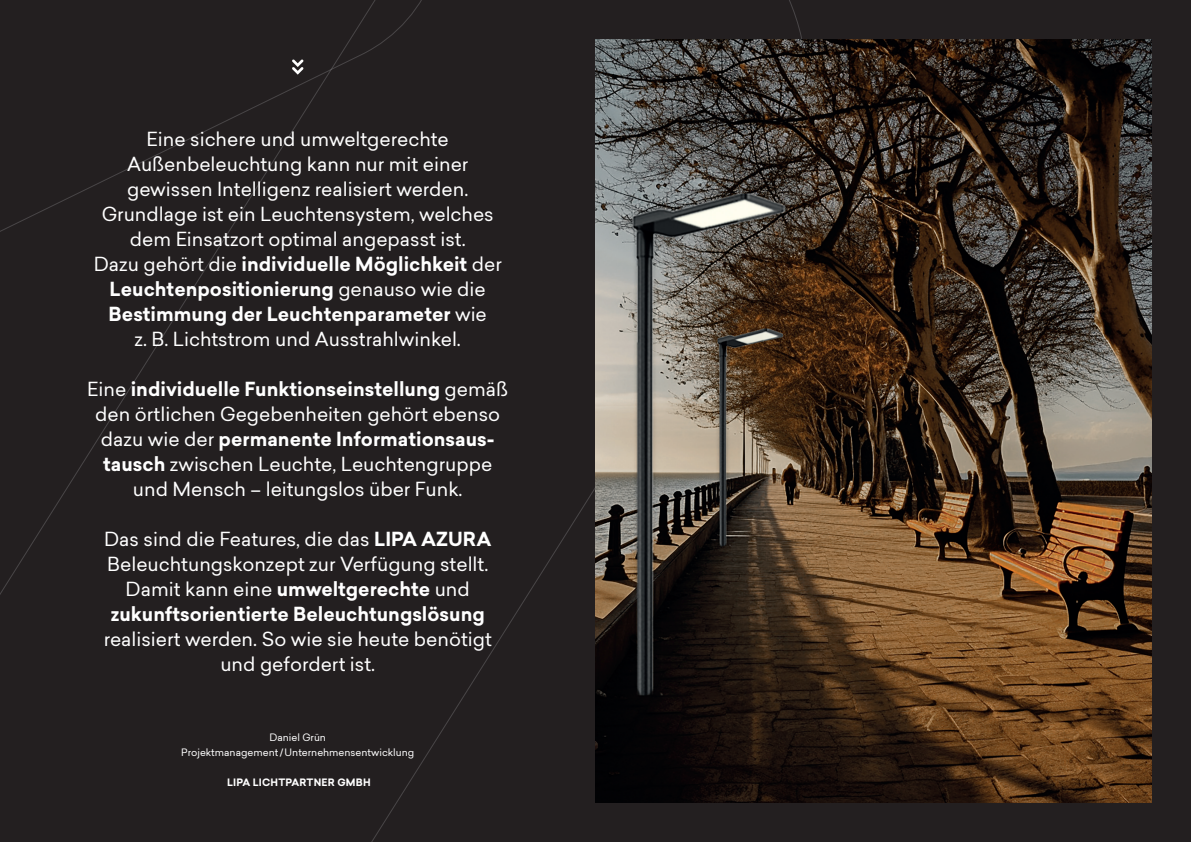
<style>
.page{position:relative;width:1191px;height:842px;background:#231f20}
.page>*{position:absolute;margin:0;border:0;box-sizing:border-box;transform-origin:0 0}
.t1{font:19px/25px "Sailec";color:#fff;text-align:center}
.t2{font:10px/15px "Sailec";color:#fff;text-align:center}
.t3{font:700 10px "Sailec";letter-spacing:.02em;color:#fff}
.s1{font-weight:700}
</style>
<div class="page">
<svg style="left:0;top:0;width:422px;height:447px"></svg>
<svg style="left:292px;top:59px;width:11px;height:16px"></svg>
<img style="left:595px;top:40px;width:556px;height:762px">
<p class="t1" style="left:94px;top:126px;width:410px">Eine sichere und umweltgerechte Außenbeleuchtung kann nur mit einer gewissen Intelligenz realisiert werden.<br>Grundlage ist ein Leuchtensystem, welches dem Einsatzort optimal angepasst ist.<br>Dazu gehört die <span class="s1">individuelle Möglichkeit</span> der <span class="s1">Leuchtenpositionierung</span> genauso wie die <span class="s1">Bestimmung der Leuchtenparameter</span> wie<br>z. B. Lichtstrom und Ausstrahlwinkel.</p>
<p class="t1" style="left:87px;top:376px;width:422px">Eine <span class="s1">individuelle Funktionseinstellung</span> gemäß den örtlichen Gegebenheiten gehört ebenso dazu wie der <span class="s1">permanente Informationsaus&shy;tausch</span> zwischen Leuchte, Leuchtengruppe und Mensch – leitungslos über Funk.</p>
<p class="t1" style="left:104px;top:526px;width:389px">Das sind die Features, die das <span class="s1">LIPA AZURA </span>Beleuchtungskonzept zur Verfügung stellt.<br>Damit kann eine <span class="s1">umweltgerechte</span> und <span class="s1">zukunftsorientierte Beleuchtungslösung</span></p>
<p class="t1" style="left:104px;top:626px;width:390px">realisiert werden. So wie sie heute benötigt und gefordert ist.</p>
<p class="t2" style="left:181px;top:730px;width:234px">Daniel Grün<br>Projektmanagement/Unternehmensentwicklung</p>
<p class="t3" style="left:227px;top:775px;width:145px">LIPA LICHTPARTNER GMBH</p>
</div>
